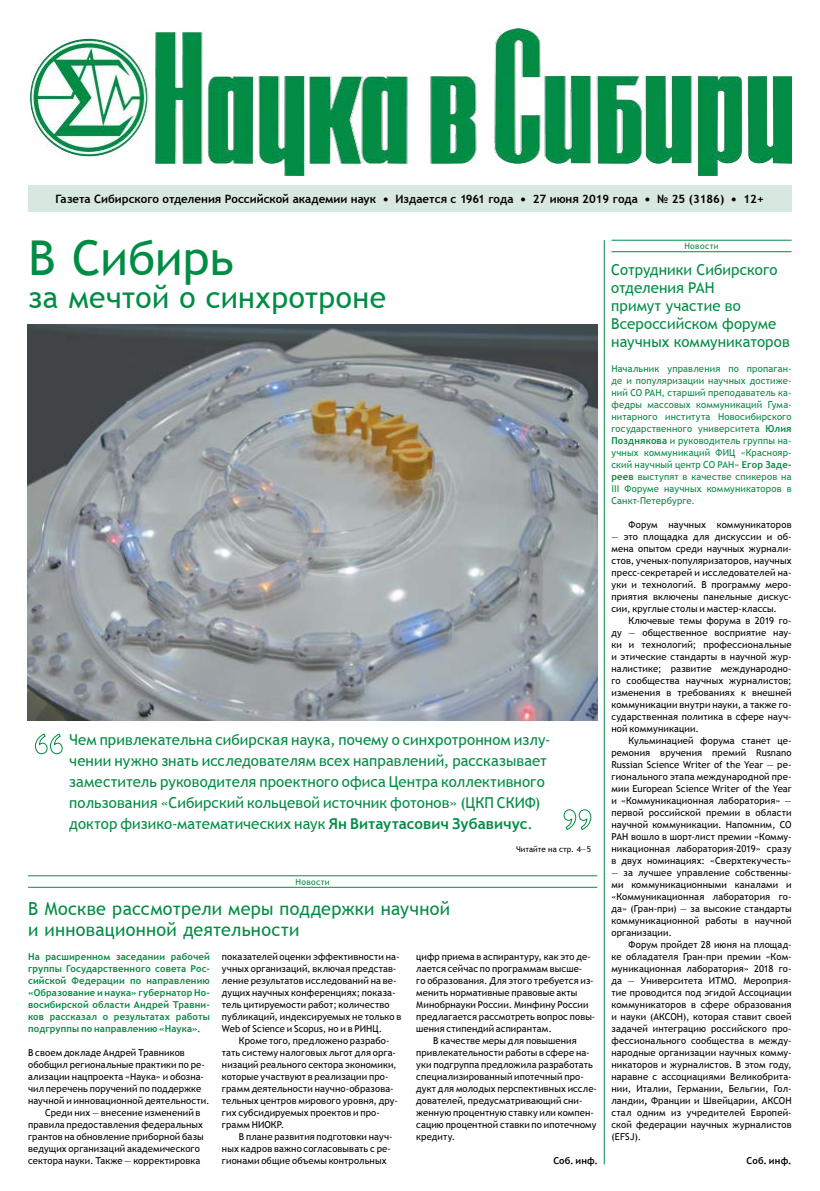
<style>
.page{position:relative;width:820px;height:1191px;background:#fff}
.page>*{position:absolute;margin:0;border:0;box-sizing:border-box;transform-origin:0 0}
.t1{font:48px "Trebuchet MS";letter-spacing:.005em;color:#008c44}
.t2{font:30px "Trebuchet MS";letter-spacing:.01em;color:#008c44}
.t3{font:18px/21.5px "Trebuchet MS";letter-spacing:.015em;color:#008c44}
.t4{font:15px/18px "Trebuchet MS";letter-spacing:.005em;color:#008c44}
.t5{font:700 11.5px "Trebuchet MS";color:#000}
.t6{font:9.5px/12px "Trebuchet MS";letter-spacing:.015em;color:#000;text-align:justify}
.t7{font:9.5px/12px "Trebuchet MS";letter-spacing:.015em;color:#008c44;text-align:justify}
.t8{font:700 9.5px/12px "Trebuchet MS";letter-spacing:.015em;color:#008c44;text-align:justify}
.t9{font:700 9.5px "Trebuchet MS";letter-spacing:.02em;color:#000}
.t10{font:8.5px "Trebuchet MS";letter-spacing:.045em;color:#008c44}
.t11{font:8px "Trebuchet MS";color:#000}
.s1{font-size:9px}
.s2{font-weight:700}
</style>
<div class="page">
<div style="left:28px;top:185px;width:763px;height:27px;background:#d6e8df"></div>
<img style="left:31px;top:29px;width:760px;height:147px">
<hr style="left:603px;top:240px;width:1px;height:924px;background:#008c44">
<hr style="left:28px;top:875px;width:569px;height:1px;background:#008c44">
<hr style="left:28px;top:887px;width:569px;height:1px;background:#008c44">
<hr style="left:611px;top:251px;width:180px;height:1px;background:#008c44">
<hr style="left:611px;top:240px;width:180px;height:1px;background:#008c44">
<img style="left:28px;top:324px;width:569px;height:396px">
<svg style="left:35px;top:733px;width:28px;height:21px"></svg>
<svg style="left:563px;top:809px;width:28px;height:21px"></svg>
<p class="t5" style="left:55px;top:191px;width:709px">Газета Сибирского отделения Российской академии наук <span class="s1">●</span> Издается с 1961 года <span class="s1">●</span> 27 июня 2019 года <span class="s1">●</span> № 25 (3186) <span class="s1">●</span> 12+</p>
<h1 class="t1" style="left:28px;top:228px;width:207px">В Сибирь</h1>
<h2 class="t2" style="left:28px;top:278px;width:359px">за мечтой о синхротроне</h2>
<p class="t4" style="left:69px;top:729px;width:482px;line-height:21px">Чем привлекательна сибирская наука, почему о синхротронном излу&shy;чении нужно знать исследователям всех направлений, рассказывает заместитель руководителя проектного офиса Центра коллективного пользования «Сибирский кольцевой источник фотонов» (ЦКП СКИФ) доктор физико-математических наук <span class="s2">Ян Витаутасович Зубавичус</span>.</p>
<p class="t10" style="left:295px;top:876px;width:36px">Новости</p>
<h3 class="t3" style="left:28px;top:897px;width:423px">В Москве рассмотрели меры поддержки научной и инновационной деятельности</h3>
<p class="t11" style="left:516px;top:844px;width:76px">Читайте на стр. 4—5</p>
<p class="t8" style="left:28px;top:951px;width:183px">На расширенном заседании рабочей группы Государственного совета Рос&shy;сийской Федерации по направлению «Образование и наука» губернатор Но&shy;восибирской области Андрей Травни&shy;ков рассказал о результатах работы подгруппы по направлению «Наука».</p>
<p class="t6" style="left:28px;top:1047px;width:158px">В своем докладе Андрей Травников</p>
<p class="t6" style="left:28px;top:1059px;width:178px">обобщил региональные практики по ре-</p>
<p class="t6" style="left:28px;top:1071px;width:177px">ализации нацпроекта «Наука» и обозна-</p>
<p class="t6" style="left:28px;top:1083px;width:175px">чил перечень поручений по поддержке</p>
<p class="t6" style="left:28px;top:1095px;width:183px">научной и инновационной деятельности.</p>
<p class="t6" style="left:45px;top:1107px;width:157px">Среди них — внесение изменений в</p>
<p class="t6" style="left:28px;top:1119px;width:176px">правила предоставления федеральных</p>
<p class="t6" style="left:28px;top:1131px;width:177px">грантов на обновление приборной базы</p>
<p class="t6" style="left:28px;top:1143px;width:173px">ведущих организаций академического</p>
<p class="t6" style="left:28px;top:1155px;width:174px">сектора науки. Также — корректировка</p>
<p class="t6" style="left:222px;top:951px;width:181px;text-align:left">показателей оценки эффективности на&shy;учных организаций, включая представ&shy;ление результатов исследований на ве&shy;дущих научных конференциях; показа&shy;тель цитируемости работ; количество публикаций, индексируемых не только в Web of Science и Scopus, но и в РИНЦ.</p>
<p class="t6" style="left:222px;top:1035px;width:177px;text-align:left;text-indent:17px">Кроме того, предложено разрабо&shy;тать систему налоговых льгот для орга&shy;низаций реального сектора экономики, которые участвуют в реализации про&shy;грамм деятельности научно-образова&shy;тельных центров мирового уровня, дру&shy;гих субсидируемых проектов и про&shy;грамм НИОКР.</p>
<p class="t6" style="left:222px;top:1131px;width:172px;text-align:left;text-indent:17px">В плане развития подготовки науч&shy;ных кадров важно согласовывать с ре&shy;гионами общие объемы контрольных</p>
<p class="t6" style="left:416px;top:951px;width:176px">цифр приема в аспирантуру, как это де-</p>
<p class="t6" style="left:416px;top:963px;width:167px">лается сейчас по программам высше-</p>
<p class="t6" style="left:416px;top:975px;width:179px">го образования. Для этого требуется из-</p>
<p class="t6" style="left:416px;top:987px;width:162px">менить нормативные правовые акты</p>
<p class="t6" style="left:416px;top:999px;width:174px">Минобрнауки России. Минфину России</p>
<p class="t6" style="left:416px;top:1011px;width:181px">предлагается рассмотреть вопрос повы-</p>
<p class="t6" style="left:416px;top:1022px;width:137px">шения стипендий аспирантам.</p>
<p class="t6" style="left:433px;top:1034px;width:145px">В качестве меры для повышения</p>
<p class="t6" style="left:416px;top:1046px;width:175px">привлекательности работы в сфере на-</p>
<p class="t6" style="left:416px;top:1058px;width:178px">уки подгруппа предложила разработать</p>
<p class="t6" style="left:416px;top:1070px;width:169px">специализированный ипотечный про-</p>
<p class="t6" style="left:416px;top:1082px;width:182px">дукт для молодых перспективных иссле-</p>
<p class="t6" style="left:416px;top:1094px;width:168px">дователей, предусматривающий сни-</p>
<p class="t6" style="left:416px;top:1106px;width:179px">женную процентную ставку или компен-</p>
<p class="t6" style="left:416px;top:1118px;width:182px">сацию процентной ставки по ипотечному</p>
<p class="t6" style="left:416px;top:1130px;width:41px">кредиту.</p>
<p class="t9" style="left:553px;top:1155px;width:46px">Соб. инф.</p>
<p class="t10" style="left:684px;top:241px;width:36px">Новости</p>
<h3 class="t4" style="left:611px;top:261px;width:180px">Сотрудники Сибирского отделения РАН<br>примут участие во<br>Всероссийском форуме научных коммуникаторов</h3>
<p class="t7" style="left:611px;top:363px;width:182px">Начальник управления по пропаган&shy;де и популяризации научных достиже&shy;ний СО РАН, старший преподаватель ка&shy;федры массовых коммуникаций Гума&shy;нитарного института Новосибирского государственного университета <span class="s2">Юлия Позднякова</span> и руководитель группы на&shy;учных коммуникаций ФИЦ «Краснояр&shy;ский научный центр СО РАН» <span class="s2">Егор Заде&shy;реев</span> выступят в качестве спикеров на III Форуме научных коммуникаторов в Санкт-Петербурге.</p>
<p class="t6" style="left:628px;top:519px;width:164px">Форум научных коммуникаторов</p>
<p class="t6" style="left:611px;top:531px;width:181px">— это площадка для дискуссии и об&shy;мена опытом среди научных журнали&shy;стов, ученых-популяризаторов, научных пресс-секретарей и исследователей на&shy;уки и технологий. В программу меро&shy;приятия включены панельные дискус&shy;сии, круглые столы и мастер-классы.</p>
<p class="t6" style="left:611px;top:615px;width:182px;text-indent:17px">Ключевые темы форума в 2019 го&shy;ду — общественное восприятие нау&shy;ки и технологий; профессиональные и этические стандарты в научной жур&shy;налистике; развитие международно&shy;го сообщества научных журналистов; изменения в требованиях к внешней коммуникации внутри науки, а также го&shy;сударственная политика в сфере науч&shy;ной коммуникации.</p>
<p class="t6" style="left:611px;top:735px;width:182px;text-indent:17px">Кульминацией форума станет це&shy;ремония вручения премий Rusnano Russian Science Writer of the Year — ре&shy;гионального этапа международной пре&shy;мии European Science Writer of the Year и «Коммуникационная лаборатория» — первой российской премии в области научной коммуникации. Напомним, СО РАН вошло в шорт-лист премии «Комму&shy;никационная лаборатория-2019» сразу в двух номинациях: «Сверхтекучесть»</p>
<p class="t6" style="left:611px;top:867px;width:182px">— за лучшее управление собственны&shy;ми коммуникационными каналами и «Коммуникационная лаборатория го&shy;да» (Гран-при) — за высокие стандарты коммуникационной работы в научной организации.</p>
<p class="t6" style="left:611px;top:938px;width:182px;text-indent:17px">Форум пройдет 28 июня на площад&shy;ке обладателя Гран-при премии «Ком&shy;муникационная лаборатория» 2018 го&shy;да — Университета ИТМО. Мероприя&shy;тие проводится под эгидой Ассоциации коммуникаторов в сфере образования и науки (АКСОН), которая ставит своей задачей интеграцию российского про&shy;фессионального сообщества в между&shy;народные организации научных комму&shy;никаторов и журналистов. В этом году, наравне с ассоциациями Великобрита&shy;нии, Италии, Германии, Бельгии, Гол&shy;ландии<span class="s2">,</span> Франции и Швейцарии, АКСОН стал одним из учредителей Европей&shy;ской федерации научных журналистов (EFSJ).</p>
<p class="t9" style="left:746px;top:1155px;width:47px">Соб. инф.</p>
</div>
